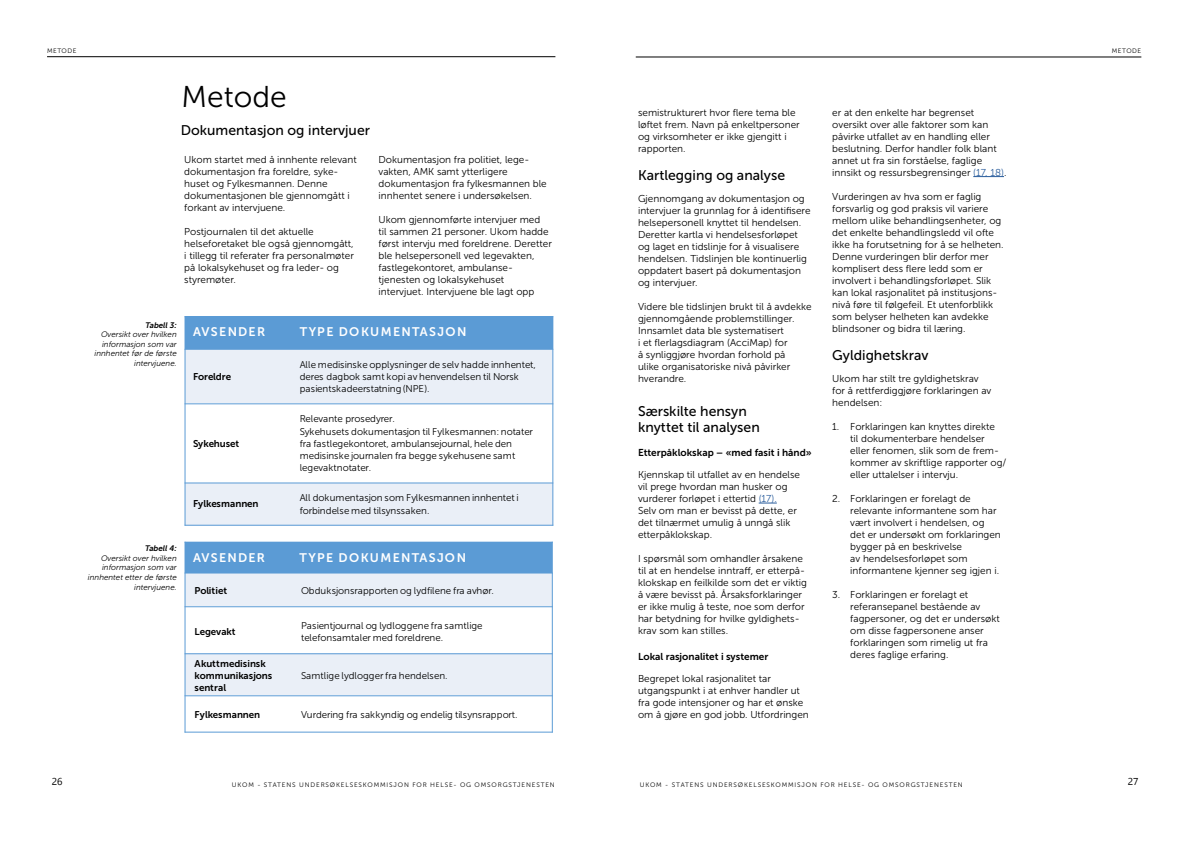
<style>
.page{position:relative;width:1191px;height:842px;background:#fff}
.page>*{position:absolute;margin:0;border:0;box-sizing:border-box;transform-origin:0 0}
.t1{font:30px "Museo Sans 300";color:#000}
.t2{font:14px/16.8px "Museo Sans 500";color:#000}
.t3{font:12.4px "Museo Sans 700";letter-spacing:.105em;color:#fff}
.t4{font:10px/12px "Museo Sans 300";color:#000}
.t5{font:10px "Museo Sans 700";color:#000}
.t6{font:9.8px/12.3px "Museo Sans 300";letter-spacing:.005em;color:#000}
.t7{font:9.8px/12.1px "Museo Sans 700";letter-spacing:-.01em;color:#000}
.t8{font:italic 8px/9.6px "Museo Sans 300";color:#000;text-align:right}
.t9{font:italic 8px "Museo Sans 700";color:#000}
.t10{font:6.5px "Museo Sans 300";letter-spacing:.13em;color:#000}
.s1{color:#275b9b}
</style>
<div class="page">
<hr style="left:636px;top:56px;width:505px;height:1px;background:#000">
<hr style="left:47px;top:56px;width:508px;height:1px;background:#000">
<svg style="left:758px;top:503px;width:19px;height:1px"></svg>
<hr style="left:973px;top:176px;width:31px;height:1px;background:#275b9b">
<div style="left:185px;top:317px;width:107px;height:32px;background:#5b9bd5"></div>
<div style="left:292px;top:317px;width:261px;height:32px;background:#5b9bd5"></div>
<div style="left:185px;top:349px;width:107px;height:55px;background:#eaeff7"></div>
<div style="left:292px;top:349px;width:261px;height:55px;background:#eaeff7"></div>
<div style="left:185px;top:483px;width:107px;height:42px;background:#eaeff7"></div>
<div style="left:292px;top:483px;width:261px;height:42px;background:#eaeff7"></div>
<hr style="left:185px;top:349px;width:368px;height:1px;background:#5b9bd5">
<hr style="left:185px;top:403px;width:368px;height:1px;background:#5b9bd5">
<hr style="left:185px;top:482px;width:368px;height:1px;background:#5b9bd5">
<hr style="left:185px;top:316px;width:1px;height:209px;background:#5b9bd5">
<hr style="left:552px;top:316px;width:1px;height:209px;background:#5b9bd5">
<hr style="left:185px;top:316px;width:368px;height:1px;background:#5b9bd5">
<hr style="left:185px;top:525px;width:368px;height:1px;background:#5b9bd5">
<div style="left:185px;top:542px;width:106px;height:31px;background:#5b9bd5"></div>
<div style="left:291px;top:542px;width:261px;height:31px;background:#5b9bd5"></div>
<div style="left:185px;top:573px;width:106px;height:34px;background:#eaeff7"></div>
<div style="left:291px;top:573px;width:261px;height:34px;background:#eaeff7"></div>
<div style="left:185px;top:654px;width:106px;height:42px;background:#eaeff7"></div>
<div style="left:291px;top:654px;width:261px;height:42px;background:#eaeff7"></div>
<hr style="left:185px;top:573px;width:368px;height:1px;background:#5b9bd5">
<hr style="left:185px;top:606px;width:368px;height:1px;background:#5b9bd5">
<hr style="left:185px;top:653px;width:368px;height:1px;background:#5b9bd5">
<hr style="left:185px;top:695px;width:368px;height:1px;background:#5b9bd5">
<hr style="left:185px;top:542px;width:1px;height:190px;background:#5b9bd5">
<hr style="left:552px;top:542px;width:1px;height:190px;background:#5b9bd5">
<hr style="left:185px;top:732px;width:368px;height:1px;background:#5b9bd5">
<p class="t10" style="left:47px;top:47px;width:31px">METODE</p>
<p class="t10" style="left:1111px;top:47px;width:31px">METODE</p>
<h1 class="t1" style="left:181px;top:80px;width:107px">Metode</h1>
<h2 class="t2" style="left:181px;top:122px;width:191px">Dokumentasjon og intervjuer</h2>
<p class="t4" style="left:184px;top:154px;width:174px">Ukom startet med å innhente relevant dokumentasjon fra foreldre, syke&shy;huset og Fylkesmannen. Denne dokumentasjonen ble gjennomgått i forkant av intervjuene.</p>
<p class="t4" style="left:184px;top:226px;width:171px">Postjournalen til det aktuelle helseforetaket ble også gjennomgått, i tillegg til referater fra personalmøter på lokalsykehuset og fra leder- og styremøter.</p>
<p class="t4" style="left:378px;top:154px;width:170px">Dokumentasjon fra politiet, lege&shy;vakten, AMK samt ytterligere dokumentasjon fra fylkesmannen ble innhentet senere i undersøkelsen.</p>
<p class="t4" style="left:378px;top:214px;width:175px">Ukom gjennomførte intervjuer med<br>til sammen 21 personer. Ukom hadde først intervju med foreldrene. Deretter ble helsepersonell ved legevakten, fastlegekontoret, ambulanse&shy;tjenesten og lokalsykehuset<br>intervjuet. Intervjuene ble lagt opp</p>
<p class="t9" style="left:145px;top:320px;width:33px">Tabell 3:</p>
<p class="t8" style="left:95px;top:330px;width:84px">Oversikt over hvilken informasjon som var innhentet før de første intervjuene.</p>
<p class="t9" style="left:145px;top:544px;width:33px">Tabell 4:</p>
<p class="t8" style="left:88px;top:553px;width:90px">Oversikt over hvilken informasjon som var innhentet etter de første intervjuene.</p>
<p class="t3" style="left:193px;top:325px;width:74px">AVSENDER</p>
<p class="t3" style="left:300px;top:325px;width:168px">TYPE DOKUMENTASJON</p>
<p class="t7" style="left:193px;top:370px;width:40px">Foreldre</p>
<p class="t6" style="left:300px;top:358px;width:238px">Alle medisinske opplysninger de selv hadde innhentet, deres dagbok samt kopi av henvendelsen til Norsk pasientskadeerstatning (NPE).</p>
<p class="t7" style="left:193px;top:437px;width:48px">Sykehuset</p>
<p class="t6" style="left:300px;top:413px;width:235px">Relevante prosedyrer.<br>Sykehusets dokumentasjon til Fylkesmannen: notater fra fastlegekontoret, ambulansejournal, hele den medisinske journalen fra begge sykehusene samt legevaktnotater.</p>
<p class="t7" style="left:193px;top:498px;width:67px">Fylkesmannen</p>
<p class="t6" style="left:300px;top:492px;width:221px">All dokumentasjon som Fylkesmannen innhentet i forbindelse med tilsynssaken.</p>
<p class="t3" style="left:193px;top:551px;width:74px">AVSENDER</p>
<p class="t3" style="left:299px;top:551px;width:168px">TYPE DOKUMENTASJON</p>
<p class="t7" style="left:195px;top:585px;width:34px">Politiet</p>
<p class="t6" style="left:301px;top:585px;width:194px">Obduksjonsrapporten og lydfilene fra avhør.</p>
<p class="t7" style="left:195px;top:625px;width:42px">Legevakt</p>
<p class="t6" style="left:301px;top:619px;width:183px">Pasientjournal og lydloggene fra samtlige telefonsamtaler med foreldrene.</p>
<p class="t7" style="left:195px;top:657px;width:79px">Akuttmedisinsk kommunikasjons sentral</p>
<p class="t6" style="left:301px;top:670px;width:148px">Samtlige lydlogger fra hendelsen.</p>
<p class="t7" style="left:195px;top:709px;width:67px">Fylkesmannen</p>
<p class="t6" style="left:301px;top:709px;width:218px">Vurdering fra sakkyndig og endelig tilsynsrapport.</p>
<p class="t4" style="left:638px;top:106px;width:163px">semistrukturert hvor flere tema ble løftet frem. Navn på enkeltpersoner og virksomheter er ikke gjengitt i rapporten.</p>
<h2 class="t2" style="left:638px;top:167px;width:149px">Kartlegging og analyse</h2>
<p class="t4" style="left:638px;top:193px;width:174px">Gjennomgang av dokumentasjon og intervjuer la grunnlag for å identifisere helsepersonell knyttet til hendelsen.<br>Deretter kartla vi hendelsesforløpet og laget en tidslinje for å visualisere hendelsen. Tidslinjen ble kontinuerlig oppdatert basert på dokumentasjon og intervjuer.</p>
<p class="t4" style="left:638px;top:301px;width:175px">Videre ble tidslinjen brukt til å avdekke gjennomgående problemstillinger.<br>Innsamlet data ble systematisert<br>i et flerlagsdiagram (AcciMap) for<br>å synliggjøre hvordan forhold på<br>ulike organisatoriske nivå påvirker hverandre.</p>
<h2 class="t2" style="left:638px;top:402px;width:123px">Særskilte hensyn knyttet til analysen</h2>
<p class="t5" style="left:638px;top:447px;width:175px">Etterpåklokskap – «med fasit i hånd»</p>
<p class="t4" style="left:638px;top:469px;width:163px">Kjennskap til utfallet av en hendelse vil prege hvordan man husker og vurderer forløpet i ettertid <span class="s1">(17).<br></span>Selv om man er bevisst på dette, er det tilnærmet umulig å unngå slik etterpåklokskap.</p>
<p class="t4" style="left:638px;top:553px;width:170px">I spørsmål som omhandler årsakene til at en hendelse inntraff, er etterpå&shy;klokskap en feilkilde som det er viktig å være bevisst på. Årsaksforklaringer er ikke mulig å teste, noe som derfor har betydning for hvilke gyldighets&shy;krav som kan stilles.</p>
<p class="t5" style="left:638px;top:651px;width:132px">Lokal rasjonalitet i systemer</p>
<p class="t4" style="left:638px;top:673px;width:172px">Begrepet lokal rasjonalitet tar utgangspunkt i at enhver handler ut fra gode intensjoner og har et ønske om å gjøre en god jobb. Utfordringen</p>
<p class="t4" style="left:832px;top:106px;width:176px">er at den enkelte har begrenset oversikt over alle faktorer som kan påvirke utfallet av en handling eller beslutning. Derfor handler folk blant annet ut fra sin forståelse, faglige innsikt og ressursbegrensinger <span class="s1">(17, 18)</span>.</p>
<p class="t4" style="left:832px;top:190px;width:173px">Vurderingen av hva som er faglig forsvarlig og god praksis vil variere mellom ulike behandlingsenheter, og det enkelte behandlingsledd vil ofte ikke ha forutsetning for å se helheten.<br>Denne vurderingen blir derfor mer komplisert dess flere ledd som er involvert i behandlingsforløpet. Slik kan lokal rasjonalitet på institusjons&shy;nivå føre til følgefeil. Et utenforblikk som belyser helheten kan avdekke blindsoner og bidra til læring.</p>
<h2 class="t2" style="left:832px;top:347px;width:98px">Gyldighetskrav</h2>
<p class="t4" style="left:832px;top:373px;width:161px">Ukom har stilt tre gyldighetskrav for å rettferdiggjøre forklaringen av hendelsen:</p>
<p class="t4" style="left:850px;top:421px;width:158px;text-indent:-18px">1. Forklaringen kan knyttes direkte<br>til dokumenterbare hendelser eller fenomen, slik som de frem&shy;kommer av skriftlige rapporter og/ eller uttalelser i intervju.</p>
<p class="t4" style="left:850px;top:493px;width:152px;text-indent:-18px">2. Forklaringen er forelagt de relevante informantene som har vært involvert i hendelsen, og det er undersøkt om forklaringen bygger på en beskrivelse<br>av hendelsesforløpet som informantene kjenner seg igjen i.</p>
<p class="t4" style="left:850px;top:589px;width:151px;text-indent:-18px">3. Forklaringen er forelagt et referansepanel bestående av fagpersoner, og det er undersøkt om disse fagpersonene anser forklaringen som rimelig ut fra deres faglige erfaring.</p>
<p class="t10" style="left:232px;top:781px;width:324px">UKOM - STATENS UNDERSØKELSESKOMMISJON FOR HELSE- OG OMSORGSTJENESTEN</p>
<p class="t10" style="left:640px;top:781px;width:324px">UKOM - STATENS UNDERSØKELSESKOMMISJON FOR HELSE- OG OMSORGSTJENESTEN</p>
</div>
